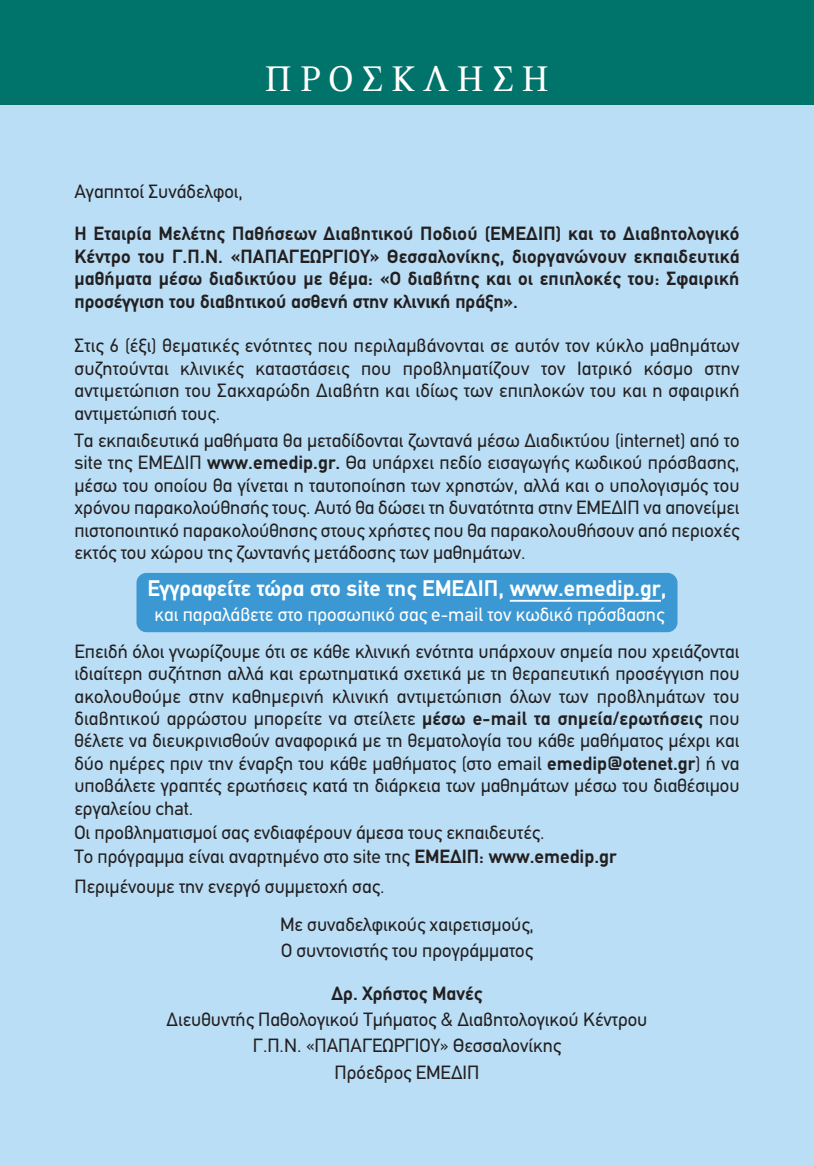
<style>
.page{position:relative;width:814px;height:1166px;background:#badef5}
.page>*{position:absolute;margin:0;border:0;box-sizing:border-box;transform-origin:0 0}
.t1{font:40.25px "PF Press";letter-spacing:.2em;color:#fff}
.t2{font:700 22.75px "PF Din Text";color:#fff}
.t3{font:19.25px/22.4px "PF Din Text";color:#231f20;text-align:justify}
.t4{font:700 19.25px/22.4px "PF Din Text";color:#231f20;text-align:justify}
.t5{font:19.25px "PF Din Text";color:#fff}
.s1{font-weight:700}
</style>
<div class="page">
<div style="left:0;top:0;width:814px;height:105px;background:#00736a"></div>
<div style="left:136px;top:573px;width:541px;height:59px;background:#3b98d3;border-radius:10px"></div>
<hr style="left:510px;top:600px;width:151px;height:2px;background:#fff">
<h1 class="t1" style="left:265px;top:58px;width:286px">ΠΡOΣΚΛΗΣΗ</h1>
<p class="t3" style="left:74px;top:180px;width:170px">Αγαπητοί Συνάδελφοι,</p>
<p class="t4" style="left:74px;top:222px;width:666px">H Eταιρία Μελέτης Παθήσεων Διαβητικού Ποδιού (ΕΜΕΔΙΠ) και το Διαβητολογικό Κέντρο του Γ.Π.Ν. «ΠΑΠΑΓΕΩΡΓΙΟΥ» Θεσσαλονίκης, διοργανώνουν εκπαιδευτικά μαθήματα μέσω διαδικτύου με θέμα: «Ο διαβήτης και οι επιπλοκές του: Σφαιρική προσέγγιση του διαβητικού ασθενή στην κλινική πράξη».</p>
<p class="t3" style="left:74px;top:335px;width:666px">Στις 6 (έξι) θεματικές ενότητες που περιλαμβάνονται σε αυτόν τον κύκλο μαθημάτων συζητούνται κλινικές καταστάσεις που προβληματίζουν τον Ιατρικό κόσμο στην αντιμετώπιση του Σακχαρώδη Διαβήτη και ιδίως των επιπλοκών του και η σφαιρική αντιμετώπισή τους.</p>
<p class="t3" style="left:74px;top:429px;width:666px">Τα εκπαιδευτικά μαθήματα θα μεταδίδονται ζωντανά μέσω Διαδικτύου (internet) από το site της ΕΜΕΔΙΠ <span class="s1">www.emedip.gr.</span> Θα υπάρχει πεδίο εισαγωγής κωδικού πρόσβασης, μέσω του οποίου θα γίνεται η ταυτοποίηση των χρηστών, αλλά και ο υπολογισμός του χρόνου παρακολούθησής τους. Αυτό θα δώσει τη δυνατότητα στην ΕΜΕΔΙΠ να απονείμει πιστοποιητικό παρακολούθησης στους χρήστες που θα παρακολουθήσουν από περιοχές εκτός του χώρου της ζωντανής μετάδοσης των μαθημάτων.</p>
<p class="t2" style="left:147px;top:575px;width:520px">Eγγραφείτε τώρα στο site της ΕΜΕΔΙΠ, www.emedip.gr,</p>
<p class="t5" style="left:154px;top:603px;width:511px">και παραλάβετε στο προσωπικό σας e-mail τον κωδικό πρόσβασης</p>
<p class="t3" style="left:74px;top:640px;width:666px">Επειδή όλοι γνωρίζουμε ότι σε κάθε κλινική ενότητα υπάρχουν σημεία που χρειάζονται ιδιαίτερη συζήτηση αλλά και ερωτηματικά σχετικά με τη θεραπευτική προσέγγιση που ακολουθούμε στην καθημερινή κλινική αντιμετώπιση όλων των προβλημάτων του διαβητικού αρρώστου μπορείτε να στείλετε <span class="s1">μέσω e-mail τα σημεία/ερωτήσεις</span> που θέλετε να διευκρινισθούν αναφορικά με τη θεματολογία του κάθε μαθήματος μέχρι και δύο ημέρες πριν την έναρξη του κάθε μαθήματος (στο email <span class="s1">emedip@otenet.gr</span>) ή να υποβάλετε γραπτές ερωτήσεις κατά τη διάρκεια των μαθημάτων μέσω του διαθέσιμου εργαλείου chat.</p>
<p class="t3" style="left:74px;top:820px;width:543px;line-height:24.2px">Oι προβληματισμοί σας ενδιαφέρουν άμεσα τους εκπαιδευτές.<br>Το πρόγραμμα είναι αναρτημένο στο site της <span class="s1">ΕΜΕΔΙΠ: www.emedip.gr</span></p>
<p class="t3" style="left:280px;top:867px;width:255px;line-height:38.1px;text-indent:-206px">Περιμένουμε την ενεργό συμμετοχή σας.<br>Με συναδελφικούς χαιρετισμούς,</p>
<p class="t3" style="left:281px;top:939px;width:253px">Ο συντονιστής του προγράμματος</p>
<p class="t4" style="left:331px;top:982px;width:152px">Δρ. Χρήστος Μανές</p>
<p class="t3" style="left:166px;top:1006px;width:482px;line-height:26.2px;text-align:center">Διευθυντής Παθολογικού Τμήματος &amp; Διαβητολογικού Κέντρου<br>Γ.Π.Ν. «ΠΑΠΑΓΕΩΡΓΙΟΥ» Θεσσαλονίκης<br>Πρόεδρος ΕΜΕΔΙΠ</p>
</div>
